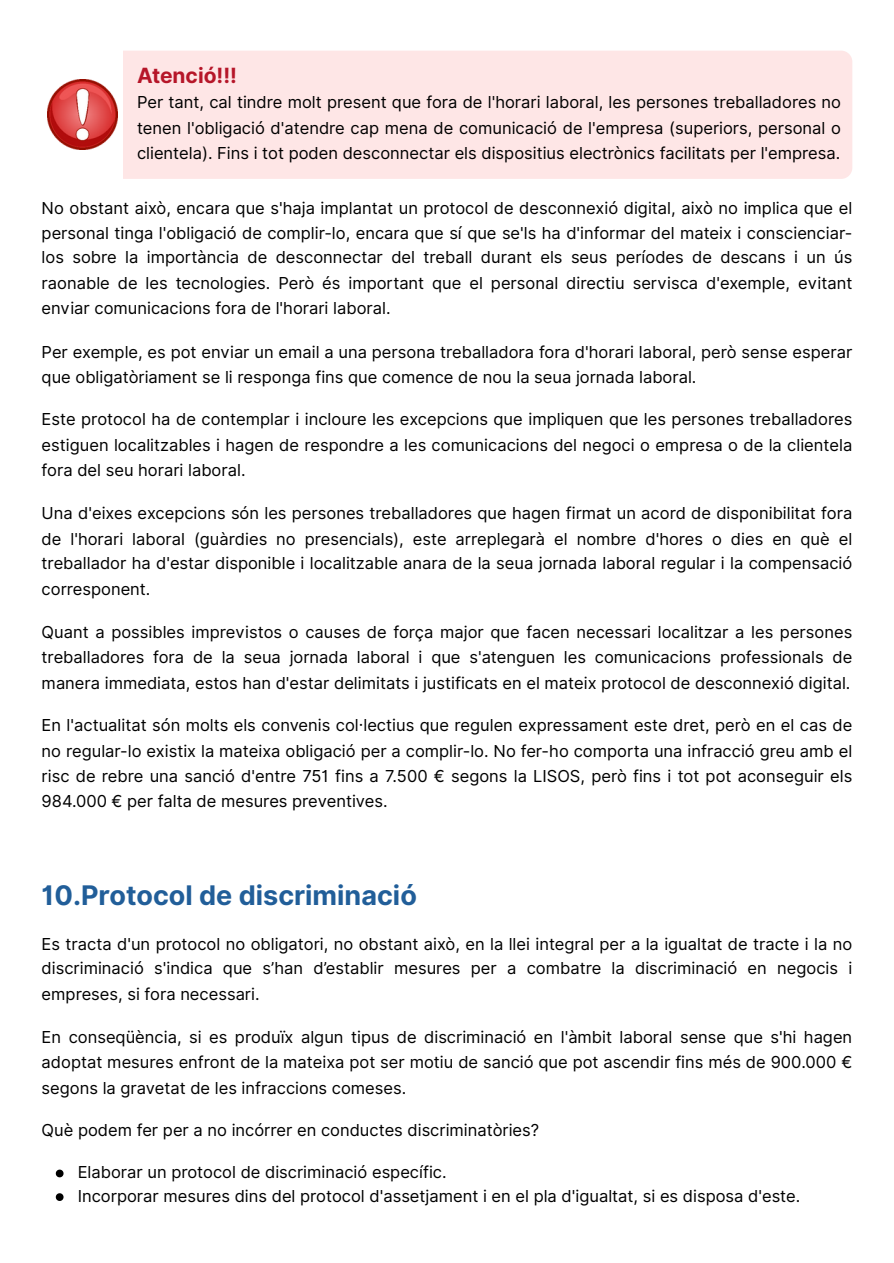
<style>
.page{position:relative;width:894px;height:1263px;background:#fff}
.page>*{position:absolute;margin:0;border:0;box-sizing:border-box;transform-origin:0 0}
.t1{font:700 27px "Inter";color:#215e99}
.t2{font:700 21px "Inter";color:#b61629}
.t3{font:16.5px/25.3px "Inter";color:#000;text-align:justify}
</style>
<div class="page">
<div style="left:123px;top:51px;width:729px;height:128px;background:#fee6e6"></div>
<img style="left:47px;top:80px;width:70px;height:70px">
<svg style="left:56px;top:1170px;width:7px;height:7px"></svg>
<svg style="left:56px;top:1193px;width:7px;height:8px"></svg>
<h1 class="t2" style="left:137px;top:63px;width:101px">Atenció!!!</h1>
<h1 class="t3" style="left:137px;top:89px;width:705px">Per tant, cal tindre molt present que fora de l'horari laboral, les persones treballadores no tenen l'obligació d'atendre cap mena de comunicació de l'empresa (superiors, personal o clientela). Fins i tot poden desconnectar els dispositius electrònics facilitats per l'empresa.</h1>
<p class="t3" style="left:42px;top:195px;width:811px">No obstant això, encara que s'haja implantat un protocol de desconnexió digital, això no implica que el personal tinga l'obligació de complir-lo, encara que sí que se'ls ha d'informar del mateix i conscienciar&shy;los sobre la importància de desconnectar del treball durant els seus períodes de descans i un ús raonable de les tecnologies. Però és important que el personal directiu servisca d'exemple, evitant enviar comunicacions fora de l'horari laboral.</p>
<p class="t3" style="left:42px;top:339px;width:811px;line-height:24.8px">Per exemple, es pot enviar un email a una persona treballadora fora d'horari laboral, però sense esperar que obligatòriament se li responga fins que comence de nou la seua jornada laboral.</p>
<p class="t3" style="left:42px;top:407px;width:811px">Este protocol ha de contemplar i incloure les excepcions que impliquen que les persones treballadores estiguen localitzables i hagen de respondre a les comunicacions del negoci o empresa o de la clientela fora del seu horari laboral.</p>
<p class="t3" style="left:42px;top:500px;width:811px">Una d'eixes excepcions són les persones treballadores que hagen firmat un acord de disponibilitat fora de l'horari laboral (guàrdies no presencials), este arreplegarà el nombre d'hores o dies en què el treballador ha d'estar disponible i localitzable anara de la seua jornada laboral regular i la compensació corresponent.</p>
<p class="t3" style="left:42px;top:619px;width:811px">Quant a possibles imprevistos o causes de força major que facen necessari localitzar a les persones treballadores fora de la seua jornada laboral i que s'atenguen les comunicacions professionals de manera immediata, estos han d'estar delimitats i justificats en el mateix protocol de desconnexió digital.</p>
<p class="t3" style="left:42px;top:713px;width:811px">En l'actualitat són molts els convenis col·lectius que regulen expressament este dret, però en el cas de no regular-lo existix la mateixa obligació per a complir-lo. No fer-ho comporta una infracció greu amb el risc de rebre una sanció d'entre 751 fins a 7.500 € segons la LISOS, però fins i tot pot aconseguir els 984.000 € per falta de mesures preventives.</p>
<h1 class="t1" style="left:42px;top:879px;width:376px">10.Protocol de discriminació</h1>
<p class="t3" style="left:42px;top:931px;width:811px">Es tracta d'un protocol no obligatori, no obstant això, en la llei integral per a la igualtat de tracte i la no discriminació s'indica que s’han d’establir mesures per a combatre la discriminació en negocis i empreses, si fora necessari.</p>
<p class="t3" style="left:42px;top:1024px;width:811px">En conseqüència, si es produïx algun tipus de discriminació en l'àmbit laboral sense que s'hi hagen adoptat mesures enfront de la mateixa pot ser motiu de sanció que pot ascendir fins més de 900.000 € segons la gravetat de les infraccions comeses.</p>
<p class="t3" style="left:42px;top:1118px;width:499px">Què podem fer per a no incórrer en conductes discriminatòries?</p>
<p class="t3" style="left:78px;top:1159px;width:370px">Elaborar un protocol de discriminació específic.</p>
<p class="t3" style="left:78px;top:1183px;width:724px">Incorporar mesures dins del protocol d'assetjament i en el pla d'igualtat, si es disposa d'este.</p>
</div>
